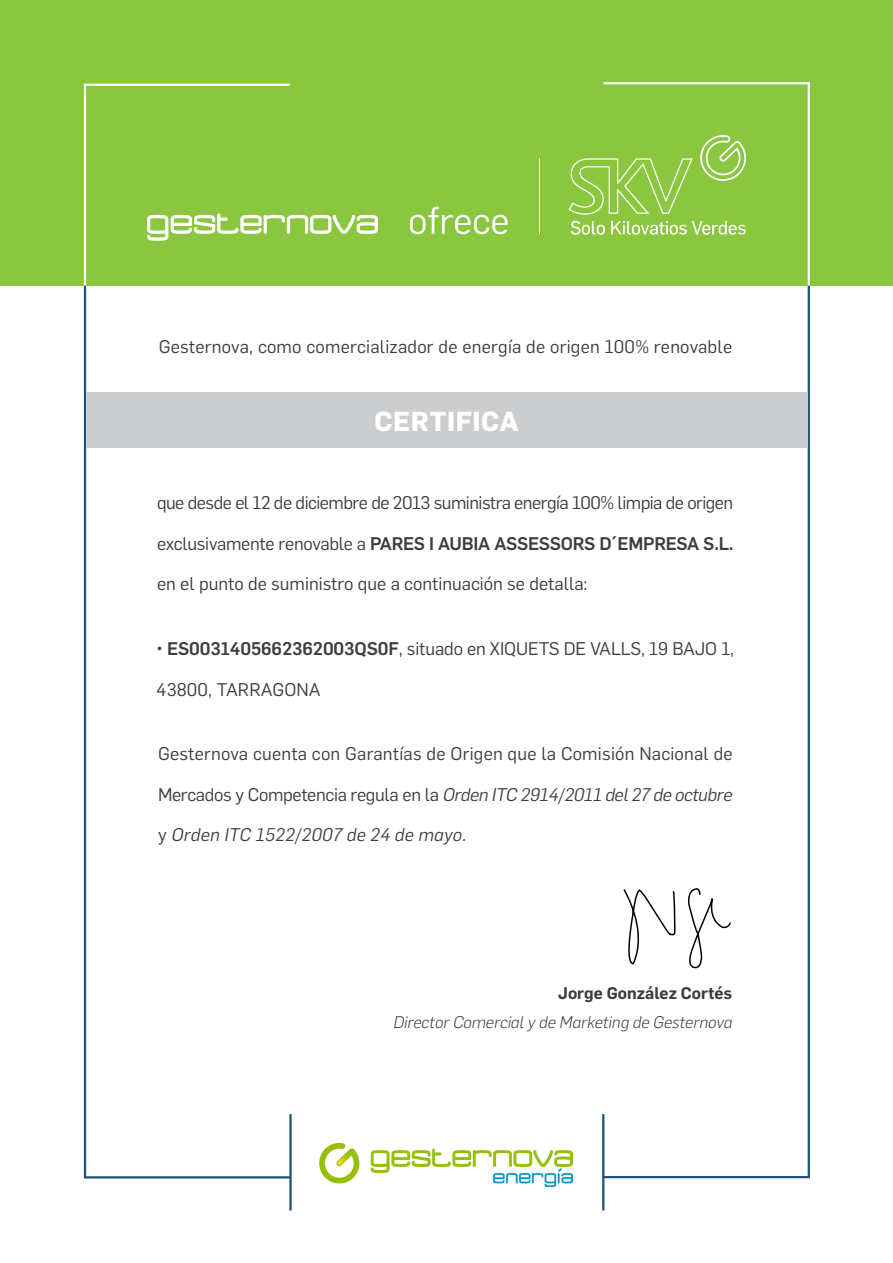
<style>
.page{position:relative;width:893px;height:1263px;background:#fff}
.page>*{position:absolute;margin:0;border:0;box-sizing:border-box;transform-origin:0 0}
.t1{font:700 27px "Flama";letter-spacing:.02em;color:#fff}
.t2{font:18px "Flama";color:#3e3e3e}
.t3{font:18px "Flama";letter-spacing:-.03em;color:#3e3e3e}
.t4{font:italic 18px "Flama";letter-spacing:-.02em;color:#3e3e3e}
.t5{font:500 18px "Flama";letter-spacing:-.015em;color:#3e3e3e}
.t6{font:italic 18px "Flama";letter-spacing:.015em;color:#3e3e3e}
.t7{font:italic 300 16.5px "Flama";color:#3a3d3f}
.t8{font:600 16.5px "Flama";color:#3a3d3f}
.s1{font-weight:400}
.s2{font-weight:500}
.s3{font-style:normal}
</style>
<div class="page">
<div style="left:0;top:0;width:893px;height:286px;background:#8bc63f"></div>
<hr style="left:84px;top:84px;width:206px;height:2px;background:#fff">
<hr style="left:604px;top:82px;width:205px;height:2px;background:#fff">
<hr style="left:84px;top:286px;width:2px;height:892px;background:#1b5277">
<hr style="left:84px;top:1176px;width:207px;height:2px;background:#1b5277">
<hr style="left:808px;top:285px;width:2px;height:893px;background:#1b5277">
<hr style="left:603px;top:1176px;width:206px;height:2px;background:#1b5277">
<hr style="left:289px;top:1114px;width:3px;height:96px;background:#1b5277">
<hr style="left:602px;top:1114px;width:2px;height:96px;background:#1b5277">
<img style="left:319px;top:1143px;width:254px;height:43px">
<svg style="left:147px;top:213px;width:231px;height:28px"></svg>
<svg style="left:410px;top:207px;width:98px;height:27px"></svg>
<svg style="left:700px;top:135px;width:46px;height:46px"></svg>
<svg style="left:568px;top:158px;width:125px;height:57px"></svg>
<svg style="left:570px;top:221px;width:35px;height:14px"></svg>
<svg style="left:611px;top:221px;width:135px;height:14px"></svg>
<hr style="left:539px;top:158px;width:1px;height:76px;background:#fff">
<hr style="left:84px;top:85px;width:2px;height:201px;background:#fff">
<hr style="left:808px;top:82px;width:2px;height:203px;background:#fff">
<div style="left:86px;top:392px;width:721px;height:55px;background:#cccdcf"></div>
<svg style="left:623px;top:889px;width:53px;height:76px"></svg>
<svg style="left:687px;top:888px;width:44px;height:81px"></svg>
<p class="t2" style="left:159px;top:334px;width:575px">Gesternova, como comercializador de energía de origen 100% renovable</p>
<h1 class="t1" style="left:375px;top:402px;width:145px">CERTIFICA</h1>
<p class="t3" style="left:157px;top:490px;width:578px">que desde el 12 de diciembre de 2013 suministra energía 100% limpia de origen</p>
<p class="t5" style="left:157px;top:530px;width:578px"><span class="s1">exclusivamente renovable a</span> PARES I AUBIA ASSESSORS D´EMPRESA S.L.</p>
<p class="t2" style="left:157px;top:571px;width:432px">en el punto de suministro que a continuación se detalla:</p>
<p class="t2" style="left:156px;top:636px;width:579px">• <span class="s2">ES0031405662362003QS0F</span>, situado en XIQUETS DE VALLS, 19 BAJO 1,</p>
<p class="t2" style="left:156px;top:677px;width:166px">43800, TARRAGONA</p>
<p class="t2" style="left:158px;top:741px;width:576px">Gesternova cuenta con Garantías de Origen que la Comisión Nacional de</p>
<p class="t4" style="left:158px;top:782px;width:576px"><span class="s3">Mercados y Competencia regula en la</span> Orden ITC 2914/2011 del 27 de octubre</p>
<p class="t6" style="left:158px;top:822px;width:310px"><span class="s3">y</span> Orden ITC 1522/2007 de 24 de mayo.</p>
<p class="t8" style="left:558px;top:981px;width:176px">Jorge González Cortés</p>
<p class="t7" style="left:393px;top:1011px;width:340px">Director Comercial y de Marketing de Gesternova</p>
</div>
